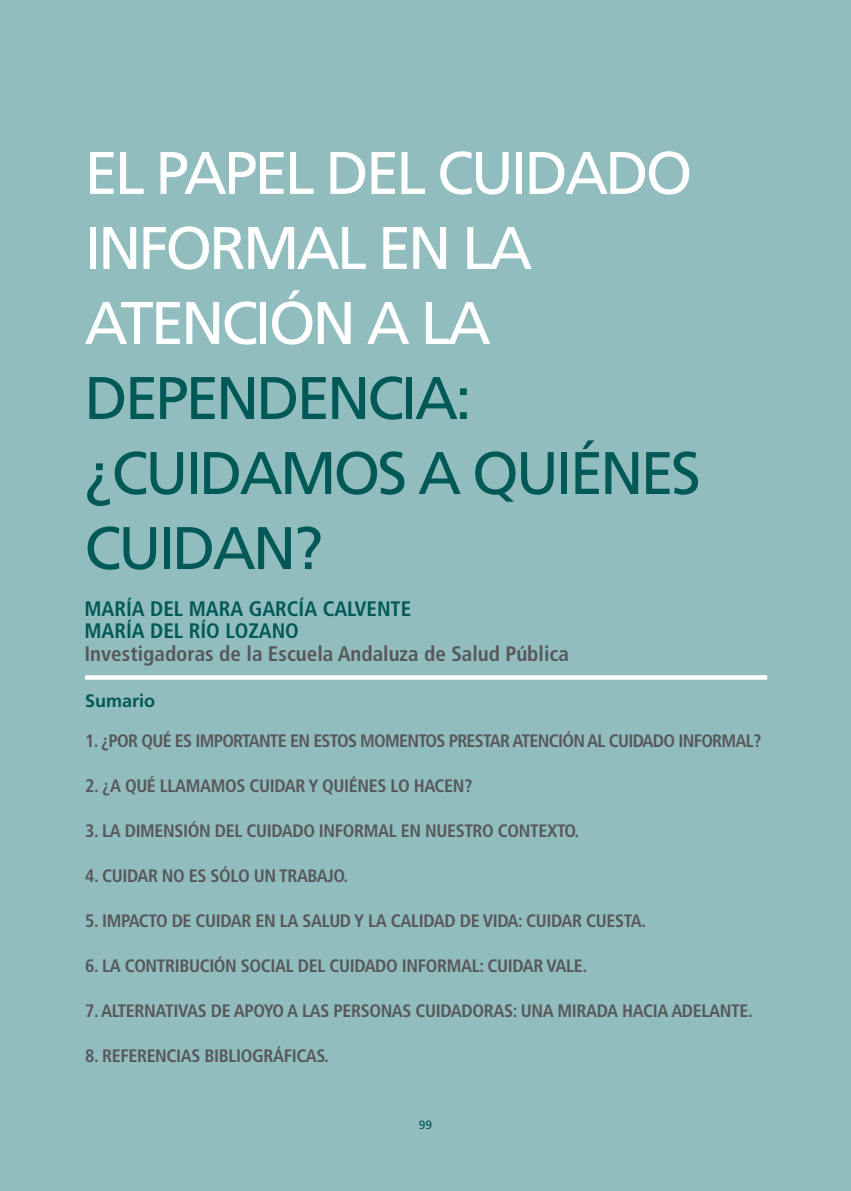
<style>
.page{position:relative;width:851px;height:1191px;background:#fff}
.page>*{position:absolute;margin:0;border:0;box-sizing:border-box;transform-origin:0 0}
.t1{font:60px/75px "Frutiger";letter-spacing:-.05em;color:#fff}
.t2{font:60px/75px "Frutiger";letter-spacing:-.05em;color:#005957}
.t3{font:700 condensed 21px "Frutiger";color:#57585a}
.t4{font:700 condensed 21px "Frutiger";color:#005957}
.t5{font:700 condensed 18px "Frutiger";letter-spacing:-.02em;color:#57585a}
.t6{font:700 condensed 18px "Frutiger";letter-spacing:-.04em;color:#57585a}
.t7{font:700 18px "Frutiger";color:#005957}
.t8{font:12px "Frutiger";color:#005957}
</style>
<div class="page">
<div style="left:0;top:0;width:850px;height:1191px;background:#92bdbe"></div>
<svg style="left:85px;top:675px;width:682px;height:4px;background:#f8fafa"></svg>
<p class="t1" style="left:84px;top:136px;width:609px">EL PAPEL DEL CUIDADO<br>INFORMAL EN LA</p>
<p class="t1" style="left:84px;top:286px;width:408px">ATENCIÓN A LA</p>
<p class="t2" style="left:84px;top:361px;width:389px">DEPENDENCIA:</p>
<p class="t2" style="left:84px;top:436px;width:618px">¿CUIDAMOS A QUIÉNES<br>CUIDAN?</p>
<p class="t4" style="left:84px;top:596px;width:328px">MARÍA DEL MARA GARCÍA CALVENTE</p>
<p class="t4" style="left:84px;top:618px;width:216px">MARÍA DEL RÍO LOZANO</p>
<p class="t3" style="left:84px;top:641px;width:486px">Investigadoras de la Escuela Andaluza de Salud Pública</p>
<p class="t7" style="left:85px;top:690px;width:72px">Sumario</p>
<p class="t6" style="left:85px;top:729px;width:677px">1. ¿POR QUÉ ES IMPORTANTE EN ESTOS MOMENTOS PRESTAR ATENCIÓN AL CUIDADO INFORMAL?</p>
<p class="t5" style="left:85px;top:774px;width:389px">2. ¿A QUÉ LLAMAMOS CUIDAR Y QUIÉNES LO HACEN?</p>
<p class="t5" style="left:85px;top:819px;width:495px">3. LA DIMENSIÓN DEL CUIDADO INFORMAL EN NUESTRO CONTEXTO.</p>
<p class="t5" style="left:85px;top:864px;width:264px">4. CUIDAR NO ES SÓLO UN TRABAJO.</p>
<p class="t5" style="left:85px;top:909px;width:562px">5. IMPACTO DE CUIDAR EN LA SALUD Y LA CALIDAD DE VIDA: CUIDAR CUESTA.</p>
<p class="t5" style="left:85px;top:954px;width:503px">6. LA CONTRIBUCIÓN SOCIAL DEL CUIDADO INFORMAL: CUIDAR VALE.</p>
<p class="t5" style="left:85px;top:999px;width:669px">7. ALTERNATIVAS DE APOYO A LAS PERSONAS CUIDADORAS: UNA MIRADA HACIA ADELANTE.</p>
<p class="t5" style="left:85px;top:1044px;width:245px">8. REFERENCIAS BIBLIOGRÁFICAS.</p>
<p class="t8" style="left:419px;top:1117px;width:15px">99</p>
</div>
